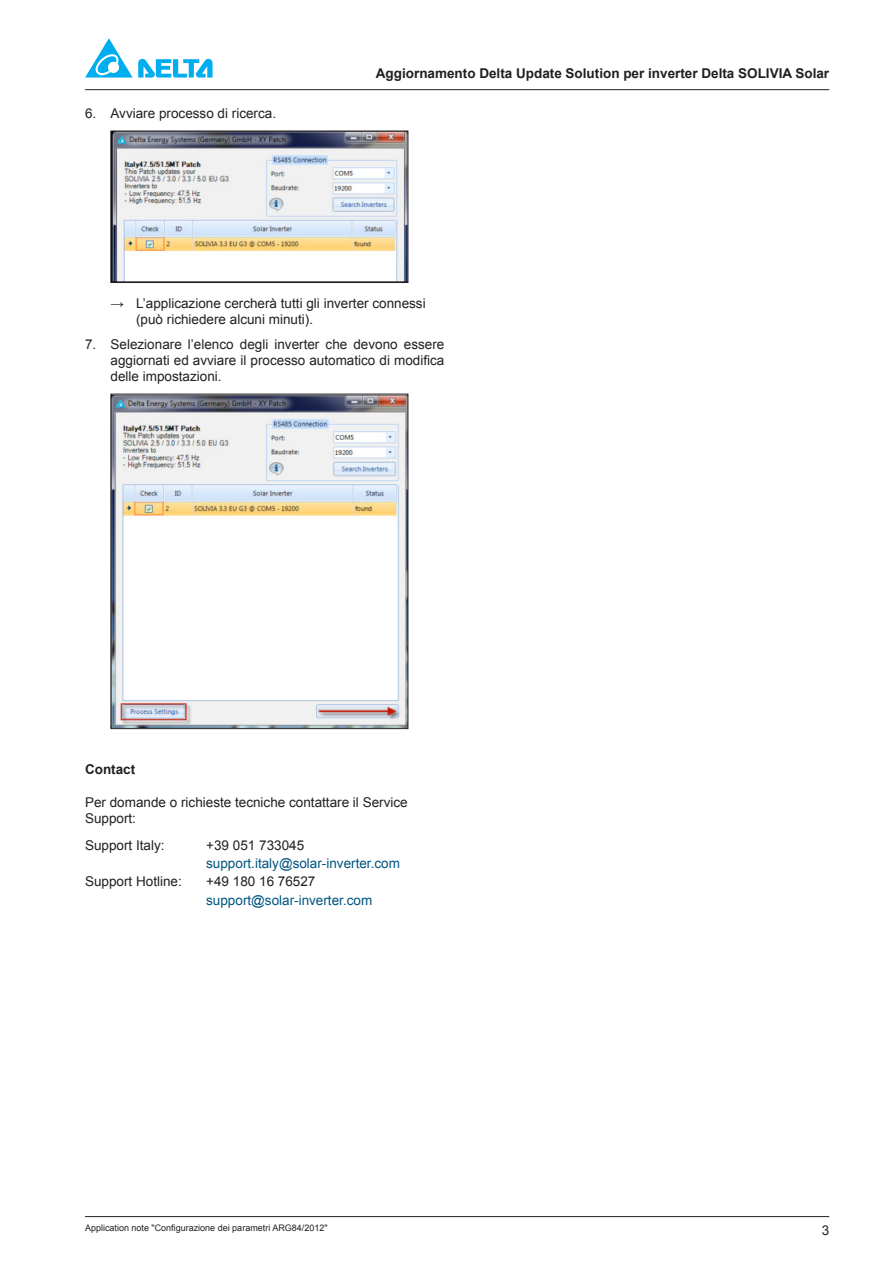
<style>
.page{position:relative;width:893px;height:1263px;background:#fff}
.page>*{position:absolute;margin:0;border:0;box-sizing:border-box;transform-origin:0 0}
.t1{font:13.5px/16.2px "Arial";color:#231f20}
.t2{font:700 13.5px "Arial";color:#231f20}
.t3{font:13.5px "Arial";color:#01557f}
.t4{font:9px "Arial";color:#231f20}
</style>
<div class="page">
<hr style="left:85px;top:1216px;width:744px;height:1px;background:#231f20">
<hr style="left:85px;top:89px;width:744px;height:1px;background:#231f20">
<svg style="left:85px;top:38px;width:128px;height:40px"></svg>
<img style="left:113px;top:133px;width:293px;height:148px">
<div style="left:111px;top:131px;width:297px;height:152px;border:1px solid #231f20"></div>
<img style="left:113px;top:396px;width:293px;height:331px">
<div style="left:111px;top:394px;width:297px;height:335px;border:1px solid #231f20"></div>
<p class="t1" style="left:85px;top:105px;width:193px">6. Avviare processo di ricerca.</p>
<p class="t2" style="left:376px;top:64px;width:455px">Aggiornamento Delta Update Solution per inverter Delta SOLIVIA Solar</p>
<p class="t1" style="left:136px;top:295px;width:291px;text-indent:-26px">→ L’applicazione cercherà tutti gli inverter connessi (può richiedere alcuni minuti).</p>
<p class="t1" style="left:111px;top:336px;width:335px;text-align:justify;text-indent:-26px">7. Selezionare l’elenco degli inverter che devono essere aggiornati ed avviare il processo automatico di modifica delle impostazioni.</p>
<p class="t2" style="left:85px;top:760px;width:52px">Contact</p>
<p class="t1" style="left:85px;top:794px;width:324px">Per domande o richieste tecniche contattare il Service<br>Support:</p>
<p class="t1" style="left:85px;top:837px;width:81px">Support Italy:</p>
<p class="t1" style="left:206px;top:837px;width:99px">+39 051 733045</p>
<p class="t3" style="left:206px;top:854px;width:195px">support.italy@solar-inverter.com</p>
<p class="t1" style="left:85px;top:873px;width:98px">Support Hotline:</p>
<p class="t1" style="left:206px;top:873px;width:111px">+49 180 16 76527</p>
<p class="t3" style="left:206px;top:891px;width:168px">support@solar-inverter.com</p>
<p class="t4" style="left:85px;top:1222px;width:244px">Application note "Configurazione dei parametri ARG84/2012"</p>
<p class="t1" style="left:822px;top:1222px;width:9px">3</p>
</div>
